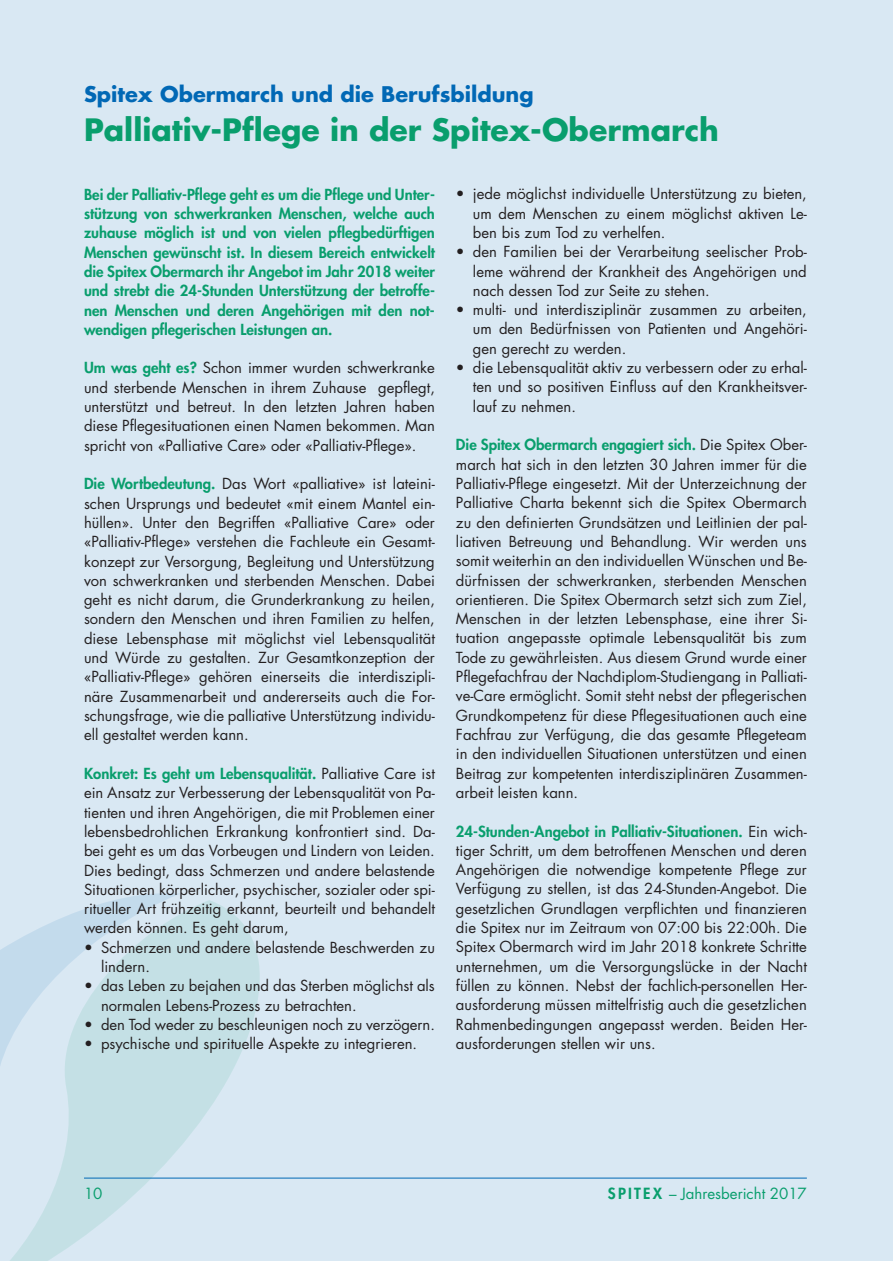
<style>
.page{position:relative;width:893px;height:1261px;background:#d9e8f3}
.page>*{position:absolute;margin:0;border:0;box-sizing:border-box;transform-origin:0 0}
.t1{font:700 30px "Futura";color:#099e6d}
.t2{font:700 21px "Futura";color:#0168b5}
.t3{font:15px "Futura";color:#099e6d}
.t4{font:14.85px/19.4px "Futura";color:#231f20;text-align:justify}
.t5{font:800 14.85px/19.4px "Futura";color:#099e6d;text-align:justify}
.s1{font-weight:800;color:#099e6d}
.s2{font-weight:800}
</style>
<div class="page">
<svg style="left:180px;top:900px;width:81px;height:278px;fill:#c4e0e5"></svg>
<svg style="left:0;top:893px;width:180px;height:368px;fill:#c4e0ec"></svg>
<hr style="left:84px;top:1178px;width:723px;height:1px;background:#0168b5">
<h2 class="t2" style="left:84px;top:80px;width:451px">Spitex Obermarch und die Berufsbildung</h2>
<h1 class="t1" style="left:84px;top:110px;width:637px">Palliativ-Pflege in der Spitex-Obermarch</h1>
<p class="t5" style="left:84px;top:184px;width:352px">Bei der Palliativ-Pflege geht es um die Pflege und Unter&shy;stützung von schwerkranken Menschen, welche auch zuhause möglich ist und von vielen pflegbedürftigen Menschen gewünscht ist. In diesem Bereich entwickelt die Spitex Obermarch ihr Angebot im Jahr 2018 weiter und strebt die 24-Stunden Unterstützung der betroffe&shy;nen Menschen und deren Angehörigen mit den not&shy;wendigen pflegerischen Leistungen an.</p>
<p class="t4" style="left:84px;top:358px;width:352px"><span class="s1">Um was geht es?</span> Schon immer wurden schwerkranke und sterbende Menschen in ihrem Zuhause gepflegt, unterstützt und betreut. In den letzten Jahren haben diese Pflegesituationen einen Namen bekommen. Man spricht von «Palliative Care» oder «Palliativ-Pflege».</p>
<p class="t4" style="left:84px;top:474px;width:352px"><span class="s1">Die Wortbedeutung.</span> Das Wort «palliative» ist lateini&shy;schen Ursprungs und bedeutet «mit einem Mantel ein&shy;hüllen». Unter den Begriffen «Palliative Care» oder «Palliativ-Pflege» verstehen die Fachleute ein Gesamt&shy;konzept zur Versorgung, Begleitung und Unterstützung von schwerkranken und sterbenden Menschen. Dabei geht es nicht darum, die Grunderkrankung zu heilen, sondern den Menschen und ihren Familien zu helfen, diese Lebensphase mit möglichst viel Lebensqualität und Würde zu gestalten. Zur Gesamtkonzeption der «Palliativ-Pflege» gehören einerseits die interdiszipli&shy;näre Zusammenarbeit und andererseits auch die For&shy;schungsfrage, wie die palliative Unterstützung individu&shy;ell gestaltet werden kann.</p>
<p class="t4" style="left:84px;top:764px;width:352px"><span class="s1">Konkret: Es geht um Lebensqualität.</span> Palliative Care ist ein Ansatz zur Verbesserung der Lebensqualität von Pa&shy;tienten und ihren Angehörigen, die mit Problemen einer lebensbedrohlichen Erkrankung konfrontiert sind. Da&shy;bei geht es um das Vorbeugen und Lindern von Leiden.<br>Dies bedingt, dass Schmerzen und andere belastende Situationen körperlicher, psychischer, sozialer oder spi&shy;ritueller Art frühzeitig erkannt, beurteilt und behandelt werden können. Es geht darum,</p>
<p class="t4" style="left:101px;top:938px;width:335px;text-indent:-17px">• Schmerzen und andere belastende Beschwerden zu lindern.</p>
<p class="t4" style="left:101px;top:976px;width:335px;text-indent:-17px">• das Leben zu bejahen und das Sterben möglichst als normalen Lebens-Prozess zu betrachten.</p>
<p class="t4" style="left:84px;top:1015px;width:352px">• den Tod weder zu beschleunigen noch zu verzögern.</p>
<p class="t4" style="left:84px;top:1034px;width:335px">• psychische und spirituelle Aspekte zu integrieren.</p>
<p class="t4" style="left:473px;top:184px;width:335px;text-indent:-17px">• jede möglichst individuelle Unterstützung zu bieten, um dem Menschen zu einem möglichst aktiven Le&shy;ben bis zum Tod zu verhelfen.</p>
<p class="t4" style="left:473px;top:242px;width:335px;text-indent:-17px">• den Familien bei der Verarbeitung seelischer Prob&shy;leme während der Krankheit des Angehörigen und nach dessen Tod zur Seite zu stehen.</p>
<p class="t4" style="left:473px;top:300px;width:335px;text-indent:-17px">• multi- und interdisziplinär zusammen zu arbeiten, um den Bedürfnissen von Patienten und Angehöri&shy;gen gerecht zu werden.</p>
<p class="t4" style="left:473px;top:358px;width:335px;text-indent:-17px">• die Lebensqualität aktiv zu verbessern oder zu erhal&shy;ten und so positiven Einfluss auf den Krankheitsver&shy;lauf zu nehmen.</p>
<p class="t4" style="left:456px;top:435px;width:352px"><span class="s1">Die Spitex Obermarch engagiert sich.</span> Die Spitex Ober&shy;march hat sich in den letzten 30 Jahren immer für die Palliativ-Pflege eingesetzt. Mit der Unterzeichnung der Palliative Charta bekennt sich die Spitex Obermarch zu den definierten Grundsätzen und Leitlinien der pal&shy;liativen Betreuung und Behandlung. Wir werden uns somit weiterhin an den individuellen Wünschen und Be&shy;dürfnissen der schwerkranken, sterbenden Menschen orientieren. Die Spitex Obermarch setzt sich zum Ziel, Menschen in der letzten Lebensphase, eine ihrer Si&shy;tuation angepasste optimale Lebensqualität bis zum Tode zu gewährleisten. Aus diesem Grund wurde einer Pflegefachfrau der Nachdiplom-Studiengang in Palliati&shy;ve-Care ermöglicht. Somit steht nebst der pflegerischen Grundkompetenz für diese Pflegesituationen auch eine Fachfrau zur Verfügung, die das gesamte Pflegeteam in den individuellen Situationen unterstützen und einen Beitrag zur kompetenten interdisziplinären Zusammen&shy;arbeit leisten kann.</p>
<p class="t4" style="left:456px;top:821px;width:352px"><span class="s1">24-Stunden-Angebot in Palliativ-Situationen.</span> Ein wich&shy;tiger Schritt, um dem betroffenen Menschen und deren Angehörigen die notwendige kompetente Pflege zur Verfügung zu stellen, ist das 24-Stunden-Angebot. Die gesetzlichen Grundlagen verpflichten und finanzieren die Spitex nur im Zeitraum von 07:00 bis 22:00h. Die Spitex Obermarch wird im Jahr 2018 konkrete Schritte unternehmen, um die Versorgungslücke in der Nacht füllen zu können. Nebst der fachlich-personellen Her&shy;ausforderung müssen mittelfristig auch die gesetzlichen Rahmenbedingungen angepasst werden. Beiden Her&shy;ausforderungen stellen wir uns.</p>
<p class="t3" style="left:84px;top:1184px;width:20px">10</p>
<p class="t3" style="left:608px;top:1184px;width:201px"><span class="s2">SPITEX</span> – Jahresbericht 2017</p>
</div>
